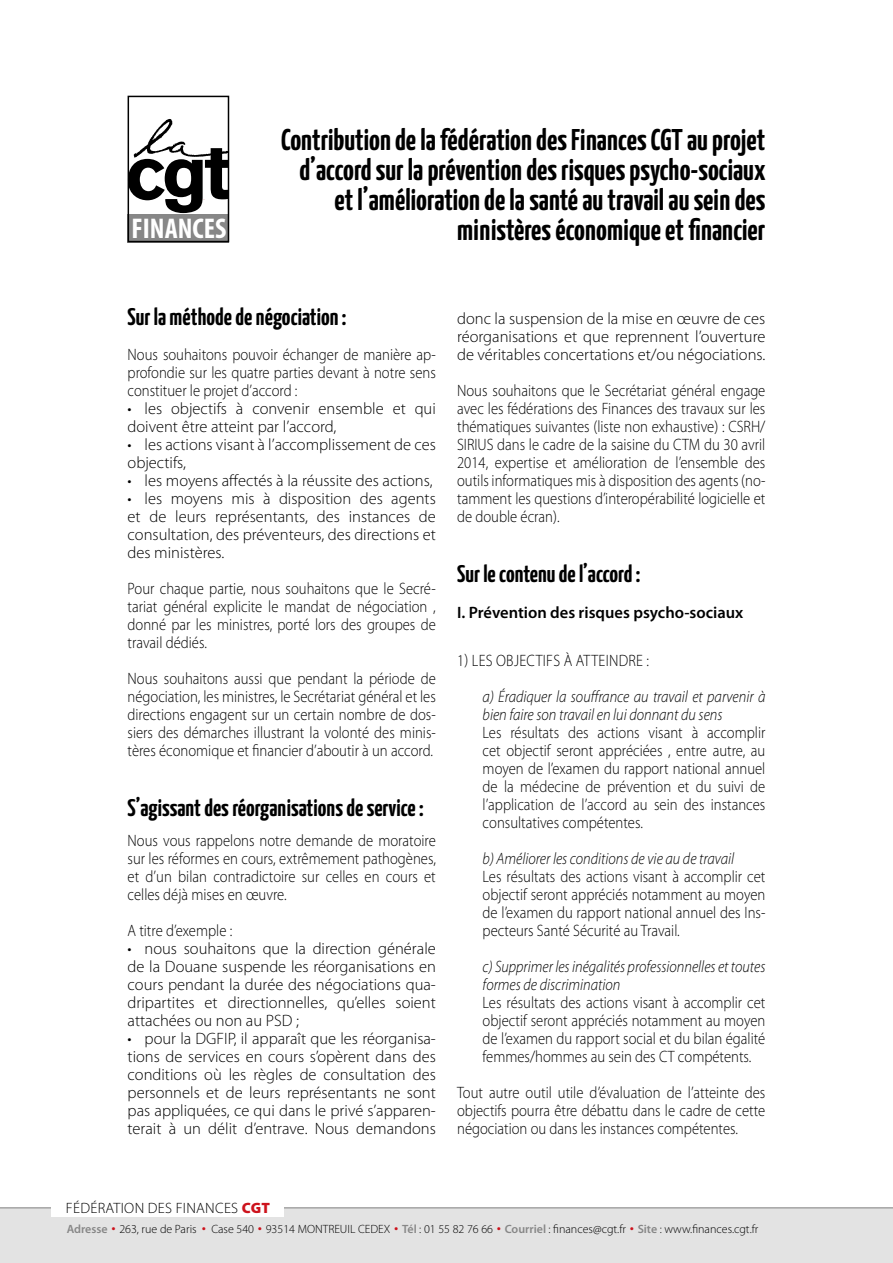
<style>
.page{position:relative;width:893px;height:1263px;background:#fff}
.page>*{position:absolute;margin:0;border:0;box-sizing:border-box;transform-origin:0 0}
.DEFAUT{font:700 30px/30px "Yanone Kaffeesatz";color:#000;text-align:right}
.t1{font:700 condensed 28.65px "Myriad Pro";color:#fff}
.INTERTITRE_NV1{font:700 24px "Yanone Kaffeesatz";color:#000}
.DEFAUT-2{font:300 16.5px/18px "Myriad Pro";color:#000;text-align:justify;scale:.89 1}
.DEFAUT-3{font:300 16.5px/18px "Myriad Pro";color:#000;text-align:justify}
.DEFAUT-4{font:italic 300 16.5px/18px "Myriad Pro";color:#000;scale:.89 1}
.INTERTITRE_NV2{font:600 16.5px "Myriad Pro";color:#000}
.DEFAUT-5{font:300 16.5px "Myriad Pro";letter-spacing:.02em;color:#000;scale:.89 1}
.DEFAUT-6{font:300 15px "Myriad Pro";letter-spacing:.02em;color:#000}
.DEFAUT-7{font:300 12px "Myriad Pro";color:#000}
.s1{font-weight:900;color:#cd131d}
.s2{font-weight:600;color:#878787}
.s3{font-family:"Arial";font-weight:400;color:#cd131d}
</style>
<div class="page">
<div style="left:128px;top:214px;width:101px;height:28px;background:#878787"></div>
<div style="left:128px;top:96px;width:101px;height:146px;border:2px solid #000"></div>
<svg style="left:128px;top:119px;width:101px;height:94px"></svg>
<div style="left:0;top:1207px;width:893px;height:56px;background:#e3e3e3"></div>
<div style="left:52px;top:1198px;width:232px;height:19px;background:#fff"></div>
<h2 class="t1" style="left:132px;top:210px;width:96px">FINANCES</h2>
<p class="DEFAUT" style="left:281px;top:124px;width:486px">Contribution de la fédération des Finances CGT au projet d’accord sur la prévention des risques psycho-sociaux et l’amélioration de la santé au travail au sein des ministères économique et financier</p>
<p class="INTERTITRE_NV1" style="left:128px;top:301px;width:220px">Sur la méthode de négociation :</p>
<p class="DEFAUT-2" style="left:128px;top:345px;width:348px">Nous souhaitons pouvoir échanger de manière ap&shy;profondie sur les quatre parties devant à notre sens constituer le projet d’accord :</p>
<p class="DEFAUT-3" style="left:128px;top:399px;width:310px">• les objectifs à convenir ensemble et qui doivent être atteint par l’accord,</p>
<p class="DEFAUT-3" style="left:128px;top:435px;width:310px">• les actions visant à l’accomplissement de ces objectifs,</p>
<p class="DEFAUT-3" style="left:128px;top:471px;width:307px">• les moyens affectés à la réussite des actions,</p>
<p class="DEFAUT-3" style="left:128px;top:489px;width:310px">• les moyens mis à disposition des agents et de leurs représentants, des instances de consultation, des préventeurs, des directions et des ministères.</p>
<p class="DEFAUT-2" style="left:128px;top:579px;width:348px">Pour chaque partie, nous souhaitons que le Secré&shy;tariat général explicite le mandat de négociation , donné par les ministres, porté lors des groupes de travail dédiés.</p>
<p class="DEFAUT-2" style="left:128px;top:669px;width:348px">Nous souhaitons aussi que pendant la période de négociation, les ministres, le Secrétariat général et les directions engagent sur un certain nombre de dos&shy;siers des démarches illustrant la volonté des minis&shy;tères économique et financier d’aboutir à un accord.</p>
<p class="INTERTITRE_NV1" style="left:128px;top:793px;width:298px">S’agissant des réorganisations de service :</p>
<p class="DEFAUT-2" style="left:128px;top:831px;width:348px">Nous vous rappelons notre demande de moratoire sur les réformes en cours, extrêmement pathogènes, et d’un bilan contradictoire sur celles en cours et celles déjà mises en œuvre.</p>
<p class="DEFAUT-2" style="left:128px;top:921px;width:119px">A titre d’exemple :</p>
<p class="DEFAUT-3" style="left:128px;top:939px;width:310px">• nous souhaitons que la direction générale de la Douane suspende les réorganisations en cours pendant la durée des négociations qua&shy;dripartites et directionnelles, qu’elles soient attachées ou non au PSD ;</p>
<p class="DEFAUT-3" style="left:128px;top:1029px;width:310px">• pour la DGFIP, il apparaît que les réorganisa&shy;tions de services en cours s’opèrent dans des conditions où les règles de consultation des personnels et de leurs représentants ne sont pas appliquées, ce qui dans le privé s’apparen&shy;terait à un délit d’entrave. Nous demandons</p>
<p class="DEFAUT-3" style="left:457px;top:309px;width:310px">donc la suspension de la mise en œuvre de ces réorganisations et que reprennent l’ouverture de véritables concertations et/ou négociations.</p>
<p class="DEFAUT-2" style="left:457px;top:381px;width:348px">Nous souhaitons que le Secrétariat général engage avec les fédérations des Finances des travaux sur les thématiques suivantes (liste non exhaustive) : CSRH/ SIRIUS dans le cadre de la saisine du CTM du 30 avril 2014, expertise et amélioration de l’ensemble des outils informatiques mis à disposition des agents (no&shy;tamment les questions d’interopérabilité logicielle et de double écran).</p>
<p class="INTERTITRE_NV1" style="left:457px;top:559px;width:185px">Sur le contenu de l’accord :</p>
<p class="INTERTITRE_NV2" style="left:457px;top:602px;width:288px">I. Prévention des risques psycho-sociaux</p>
<p class="DEFAUT-5" style="left:457px;top:651px;width:217px">1) LES OBJECTIFS À ATTEINDRE :</p>
<p class="DEFAUT-4" style="left:483px;top:687px;width:319px">a) Éradiquer la souffrance au travail et parvenir à bien faire son travail en lui donnant du sens</p>
<p class="DEFAUT-2" style="left:483px;top:723px;width:319px">Les résultats des actions visant à accomplir cet objectif seront appréciées , entre autre, au moyen de l’examen du rapport national annuel de la médecine de prévention et du suivi de l’application de l’accord au sein des instances consultatives compétentes.</p>
<p class="DEFAUT-4" style="left:483px;top:849px;width:284px">b) Améliorer les conditions de vie au de travail</p>
<p class="DEFAUT-2" style="left:483px;top:867px;width:319px">Les résultats des actions visant à accomplir cet objectif seront appréciés notamment au moyen de l’examen du rapport national annuel des Ins&shy;pecteurs Santé Sécurité au Travail.</p>
<p class="DEFAUT-4" style="left:483px;top:957px;width:319px">c) Supprimer les inégalités professionnelles et toutes formes de discrimination</p>
<p class="DEFAUT-2" style="left:483px;top:993px;width:319px">Les résultats des actions visant à accomplir cet objectif seront appréciés notamment au moyen de l’examen du rapport social et du bilan égalité femmes/hommes au sein des CT compétents.</p>
<p class="DEFAUT-2" style="left:457px;top:1083px;width:348px">Tout autre outil utile d’évaluation de l’atteinte des objectifs pourra être débattu dans le cadre de cette négociation ou dans les instances compétentes.</p>
<p class="DEFAUT-6" style="left:66px;top:1199px;width:206px">FÉDÉRATION DES FINANCES <span class="s1">CGT</span></p>
<p class="DEFAUT-7" style="left:67px;top:1222px;width:693px"><span class="s2">Adresse</span> <span class="s3">•</span> 263, rue de Paris <span class="s3">•</span> Case 540 <span class="s3">•</span> 93514 MONTREUIL CEDEX <span class="s3">•</span> <span class="s2">Tél</span> : 01 55 82 76 66 <span class="s3">•</span> <span class="s2">Courriel</span> : finances@cgt.fr <span class="s3">•</span> <span class="s2">Site</span> : www.finances.cgt.fr</p>
</div>
